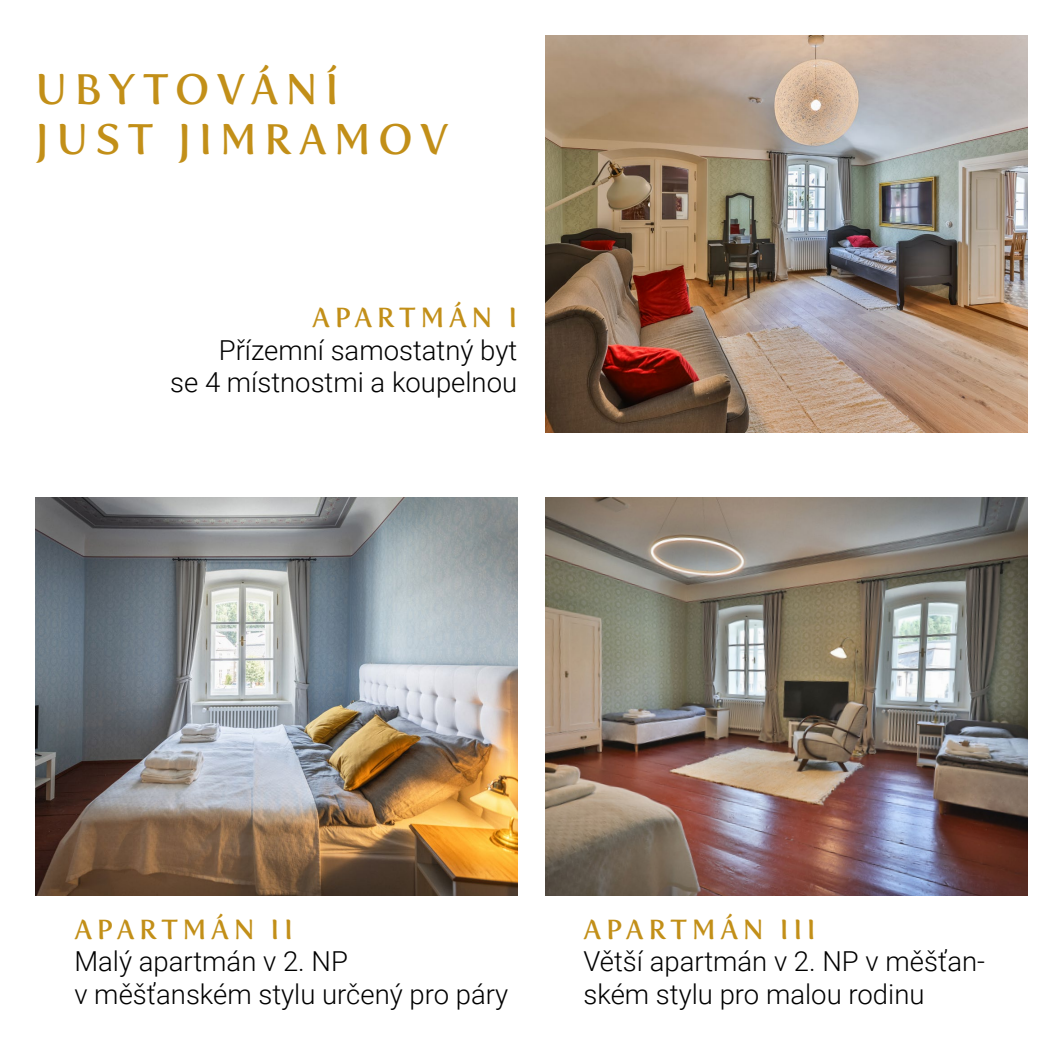
<style>
.page{position:relative;width:1063px;height:1063px;background:#fff}
.page>*{position:absolute;margin:0;border:0;box-sizing:border-box;transform-origin:0 0}
.t1{font:42.5px/50px "Fertigo Pro";letter-spacing:.17em;color:#c28f18}
.t2{font:300 27.5px/32.5px "Roboto";color:#000}
.t3{font:27.5px "Fertigo Pro";letter-spacing:.17em;color:#c28f18}
</style>
<div class="page">
<img style="left:546px;top:35px;width:482px;height:398px">
<img style="left:35px;top:498px;width:482px;height:397px">
<img style="left:546px;top:498px;width:482px;height:397px">
<h1 class="t1" style="left:35px;top:64px;width:415px">UBYTOVÁNÍ<br>JUST JIMRAMOV</h1>
<p class="t3" style="left:312px;top:302px;width:207px">APARTMÁN I</p>
<p class="t2" style="left:170px;top:333px;width:349px;text-align:right">Přízemní samostatný byt<br>se 4 místnostmi a koupelnou</p>
<p class="t3" style="left:74px;top:913px;width:220px">APARTMÁN II</p>
<p class="t2" style="left:74px;top:944px;width:435px">Malý apartmán v 2. NP<br>v měšťanském stylu určený pro páry</p>
<p class="t3" style="left:584px;top:913px;width:234px">APARTMÁN III</p>
<p class="t2" style="left:584px;top:944px;width:403px">Větší apartmán v 2. NP v měšťan&shy;ském stylu pro malou rodinu</p>
</div>
